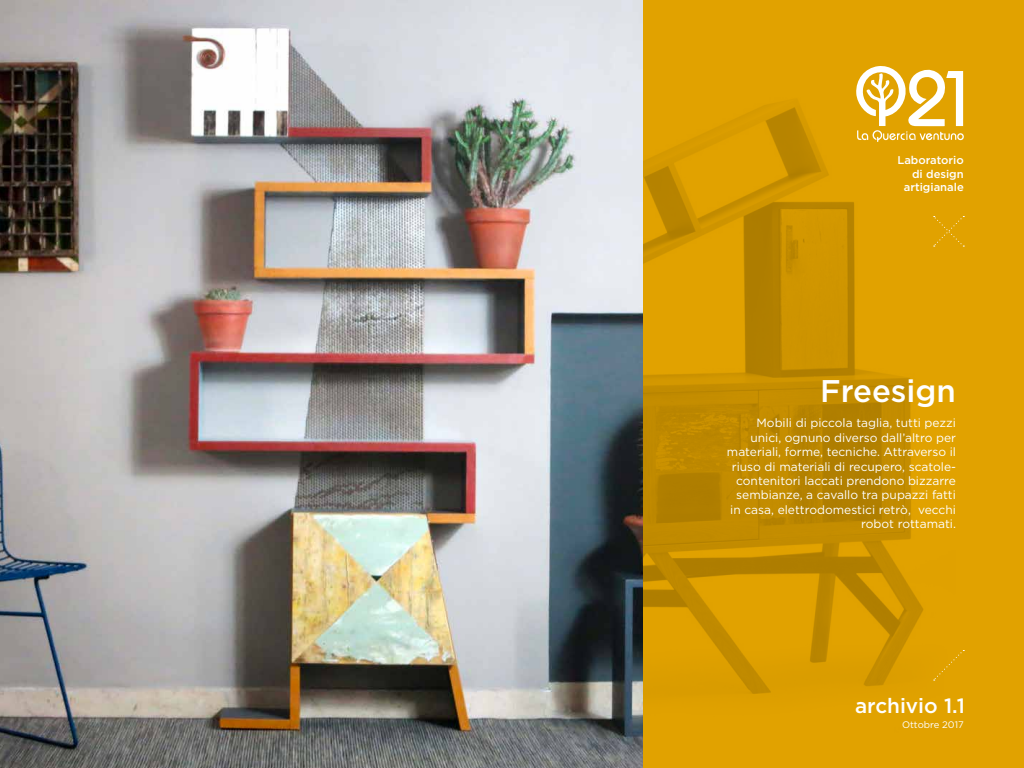
<style>
.page{position:relative;width:1024px;height:768px;background:#fff}
.page>*{position:absolute;margin:0;border:0;box-sizing:border-box;transform-origin:0 0}
.t1{font:500 31.3px "Gotham HTF";color:#fff}
.t2{font:500 20.7px "Gotham HTF";color:#fff}
.t3{font:12px/14.4px "Gotham HTF";color:#fff;text-align:right}
.t4{font:500 11.2px/13.5px "Gotham HTF";color:#fff;text-align:right}
.t5{font:9.5px "Gotham HTF";color:#fff}
</style>
<div class="page">
<div style="left:418px;top:0;width:606px;height:768px;background:#e1a200"></div>
<img style="left:643px;top:104px;width:281px;height:590px">
<img style="left:0;top:0;width:643px;height:768px">
<svg style="left:856px;top:66px;width:108px;height:76px"></svg>
<svg style="left:933px;top:216px;width:31px;height:31px"></svg>
<svg style="left:933px;top:650px;width:31px;height:31px"></svg>
<p class="t4" style="left:897px;top:154px;width:68px">Laboratorio di design artigianale</p>
<h1 class="t1" style="left:820px;top:373px;width:137px">Freesign</h1>
<p class="t3" style="left:727px;top:416px;width:231px">Mobili di piccola taglia, tutti pezzi unici, ognuno diverso dall’altro per materiali, forme, tecniche. Attraverso il riuso di materiali di recupero, scatole&shy;contenitori laccati prendono bizzarre sembianze, a cavallo tra pupazzi fatti in casa, elettrodomestici retrò, vecchi robot rottamati.</p>
<h2 class="t2" style="left:855px;top:694px;width:111px">archivio 1.1</h2>
<p class="t5" style="left:902px;top:719px;width:63px">Ottobre 2017</p>
</div>
